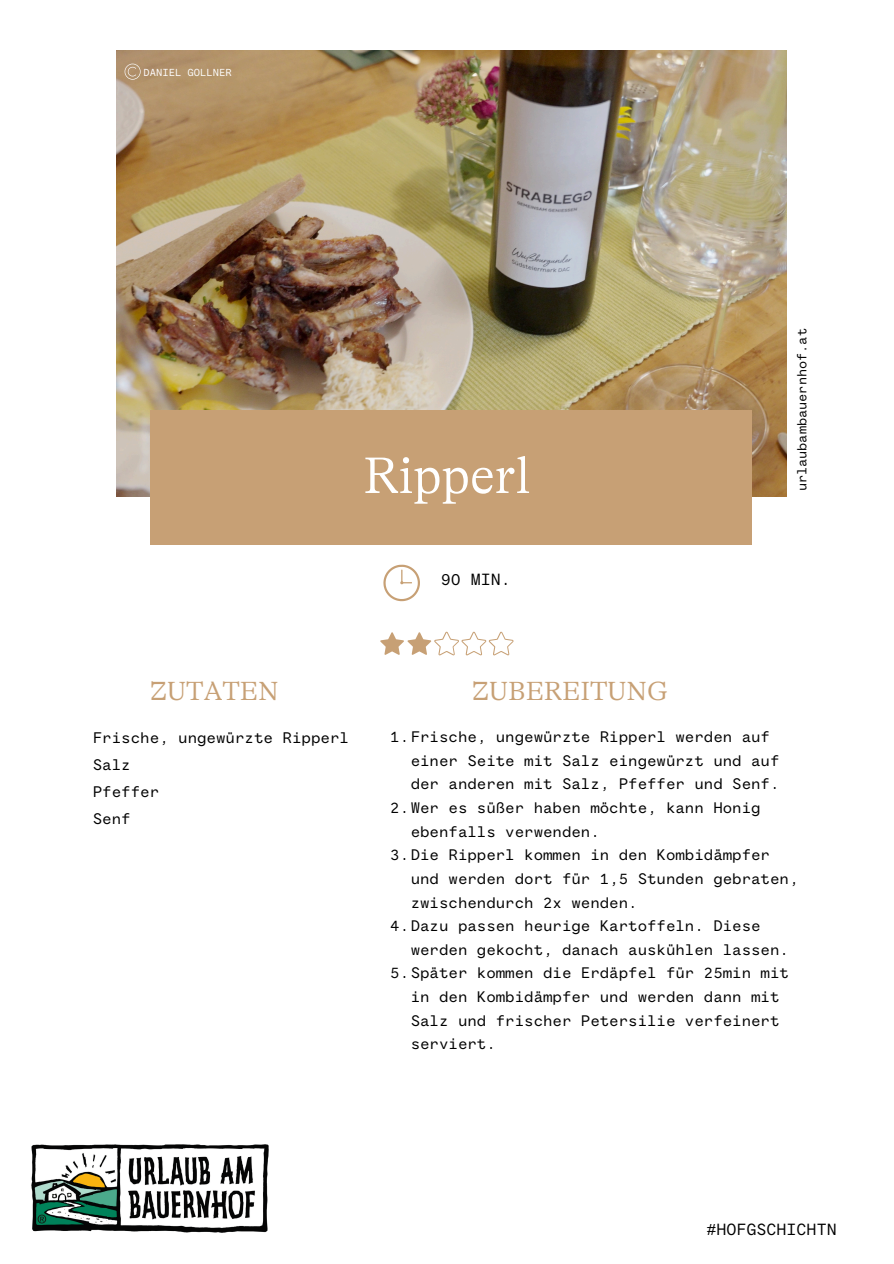
<style>
.page{position:relative;width:894px;height:1264px;background:#fff}
.page>*{position:absolute;margin:0;border:0;box-sizing:border-box;transform-origin:0 0}
.t1{font:300 52.05px "GT Alpina";color:#fff}
.t2{font:300 26.7px "GT Alpina";color:#c7a075}
.t3{font:16.2px "Kale Sans Mono";color:#000}
.t4{font:15.3px/23.7px "Kale Sans Mono";color:#000}
.t5{font:13.2px "Kale Sans Mono";color:#000}
.t6{font:10.2px "Kale Sans Mono";color:#fff}
</style>
<div class="page">
<img style="left:116px;top:50px;width:670px;height:447px">
<div style="left:150px;top:410px;width:601px;height:134px;background:#c7a075"></div>
<svg style="left:383px;top:564px;width:37px;height:37px"></svg>
<img style="left:31px;top:1144px;width:238px;height:89px">
<svg style="left:125px;top:64px;width:15px;height:15px"></svg>
<svg style="left:380px;top:631px;width:133px;height:24px"></svg>
<p class="t6" style="left:143px;top:68px;width:90px">DANIEL GOLLNER</p>
<p class="t1" style="left:363px;top:446px;width:169px">Ripperl</p>
<p class="t3" style="left:440px;top:574px;width:72px">90 MIN.</p>
<p class="t5" style="left:797px;top:491px;width:165px;rotate:-90deg">urlaubambauernhof.at</p>
<h2 class="t2" style="left:150px;top:675px;width:130px">ZUTATEN</h2>
<h4 class="t4" style="left:93px;top:726px;width:258px;line-height:27px">Frische, ungewürzte Ripperl<br>Salz<br>Pfeffer<br>Senf</h4>
<h1 class="t2" style="left:472px;top:675px;width:197px">ZUBEREITUNG</h1>
<h5 class="t4" style="left:410px;top:726px;width:370px;text-indent:-20px">1.Frische, ungewürzte Ripperl werden auf einer Seite mit Salz eingewürzt und auf der anderen mit Salz, Pfeffer und Senf.</h5>
<p class="t4" style="left:410px;top:797px;width:351px;text-indent:-20px">2.Wer es süßer haben möchte, kann Honig ebenfalls verwenden.</p>
<h3 class="t4" style="left:410px;top:844px;width:389px;text-indent:-20px">3.Die Ripperl kommen in den Kombidämpfer und werden dort für 1,5 Stunden gebraten, zwischendurch 2x wenden.</h3>
<p class="t4" style="left:410px;top:915px;width:379px;text-indent:-20px">4.Dazu passen heurige Kartoffeln. Diese werden gekocht, danach auskühlen lassen.</p>
<h2 class="t4" style="left:410px;top:962px;width:379px;text-indent:-20px">5.Später kommen die Erdäpfel für 25min mit in den Kombidämpfer und werden dann mit Salz und frischer Petersilie verfeinert serviert.</h2>
<p class="t3" style="left:706px;top:1223px;width:132px">#HOFGSCHICHTN</p>
</div>
